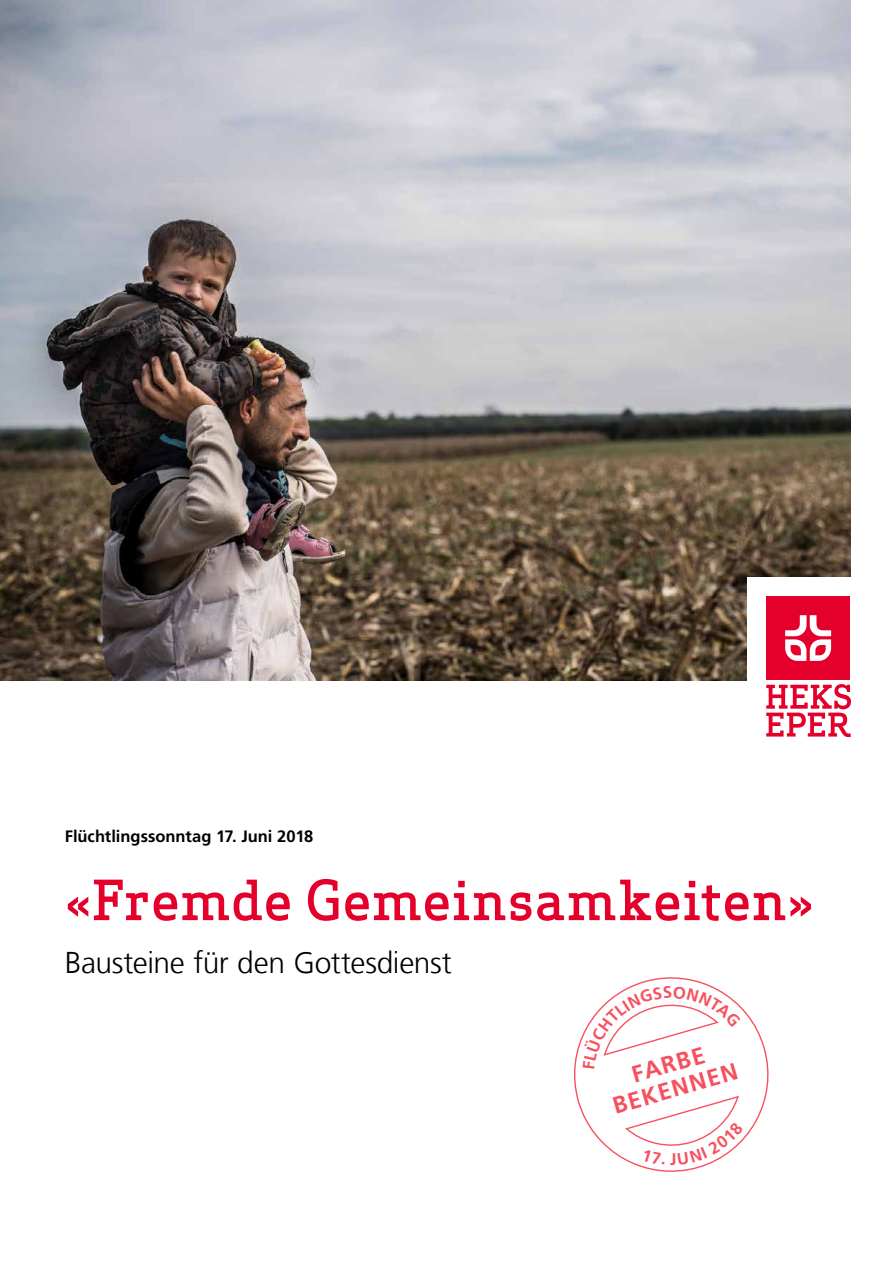
<style>
.page{position:relative;width:893px;height:1263px;background:#fff}
.page>*{position:absolute;margin:0;border:0;box-sizing:border-box;transform-origin:0 0}
.t1{font:500 54px "Apex Serif";color:#e4002b}
.t2{font:300 30px "Frutiger LT Com";letter-spacing:-.015em;color:#000}
.t3{font:700 23.7px/25px "Frutiger LT Com";color:#f7505e;text-align:center}
.t4{font:700 16.5px "Frutiger LT Com";color:#000}
</style>
<div class="page">
<img style="left:0;top:0;width:850px;height:680px">
<svg style="left:574px;top:977px;width:195px;height:195px"></svg>
<div style="left:748px;top:577px;width:145px;height:180px;background:#fff"></div>
<div style="left:766px;top:596px;width:84px;height:84px;background:#e4002b"></div>
<svg style="left:785px;top:615px;width:46px;height:46px"></svg>
<svg style="left:766px;top:684px;width:85px;height:53px"></svg>
<svg style="left:583px;top:986px;width:158px;height:83px"></svg>
<svg style="left:625px;top:1095px;width:119px;height:70px"></svg>
<p class="t4" style="left:65px;top:827px;width:250px">Flüchtlingssonntag 17. Juni 2018</p>
<h1 class="t1" style="left:65px;top:866px;width:751px">«Fremde Gemeinsamkeiten»</h1>
<h2 class="t2" style="left:65px;top:945px;width:388px">Bausteine für den Gottesdienst</h2>
<h3 class="t3" style="left:603px;top:1070px;width:131px;rotate:-16deg">FARBE<br>BEKENNEN</h3>
</div>
